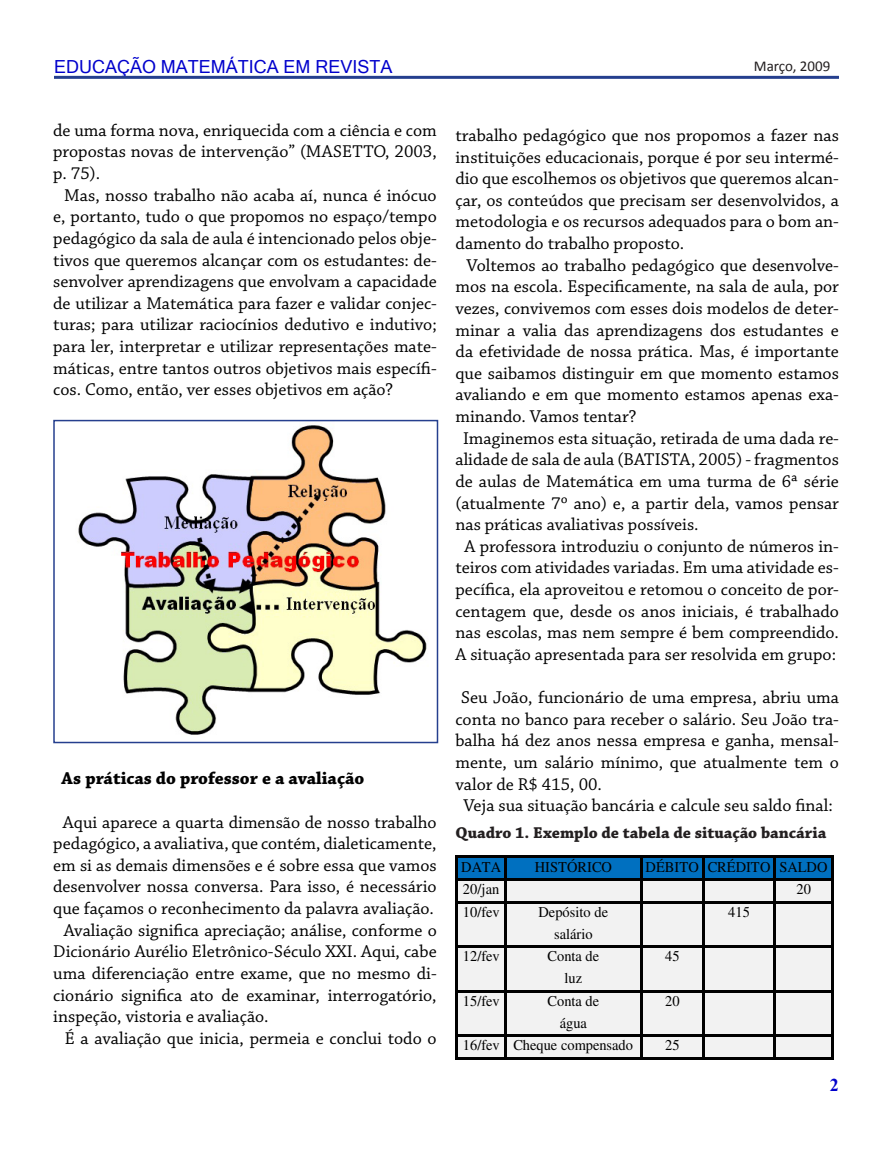
<style>
.page{position:relative;width:893px;height:1149px;background:#fff}
.page>*{position:absolute;margin:0;border:0;box-sizing:border-box;transform-origin:0 0}
.Corpo_do_texto{font:18px/21.6px "Chaparral Pro";color:#000;text-align:justify}
.Corpo_do_texto-2{font:700 18px "Chaparral Pro";color:#000}
.Sutiã{font:18px "Microsoft Sans Serif";color:#00c}
.Corpo_do_texto-3{font:700 18px "Times New Roman";color:#00c}
.Corpo_do_texto-4{font:700 16.5px "Chaparral Pro";color:#231f20}
.t1{font:15px "Times";color:#000}
.Corpo_do_texto-5{font:15px "Calibri";color:#231f20}
</style>
<div class="page">
<hr style="left:54px;top:76px;width:785px;height:3px;background:#253f8e">
<img style="left:78px;top:422px;width:349px;height:313px">
<div style="left:53px;top:419px;width:385px;height:324px;border:2px solid #253f8e"></div>
<div style="left:458px;top:857px;width:374px;height:22px;background:#0070c0"></div>
<div style="left:458px;top:879px;width:374px;height:179px;background:#f2f2f2"></div>
<hr style="left:455px;top:855px;width:3px;height:204px;background:#000">
<hr style="left:504px;top:858px;width:2px;height:201px;background:#000">
<hr style="left:640px;top:858px;width:3px;height:201px;background:#000">
<hr style="left:702px;top:858px;width:2px;height:201px;background:#000">
<hr style="left:773px;top:858px;width:3px;height:201px;background:#000">
<hr style="left:831px;top:858px;width:2px;height:201px;background:#000">
<hr style="left:458px;top:855px;width:375px;height:3px;background:#000">
<hr style="left:458px;top:877px;width:375px;height:3px;background:#000">
<hr style="left:458px;top:900px;width:375px;height:3px;background:#000">
<hr style="left:458px;top:944px;width:375px;height:3px;background:#000">
<hr style="left:458px;top:989px;width:375px;height:3px;background:#000">
<hr style="left:458px;top:1033px;width:375px;height:3px;background:#000">
<hr style="left:458px;top:1056px;width:375px;height:3px;background:#000">
<p class="Sutiã" style="left:54px;top:55px;width:340px">EDUCAÇÃO MATEMÁTICA EM REVISTA</p>
<p class="Corpo_do_texto-5" style="left:754px;top:56px;width:78px">Março, 2009</p>
<p class="Corpo_do_texto" style="left:53px;top:120px;width:385px">de uma forma nova, enriquecida com a ciência e com propostas novas de intervenção” (MASETTO, 2003, p. 75).</p>
<p class="Corpo_do_texto" style="left:53px;top:185px;width:385px;text-indent:11px">Mas, nosso trabalho não acaba aí, nunca é inócuo e, portanto, tudo o que propomos no espaço/tempo pedagógico da sala de aula é intencionado pelos obje&shy;tivos que queremos alcançar com os estudantes: de&shy;senvolver aprendizagens que envolvam a capacidade de utilizar a Matemática para fazer e validar conjec&shy;turas; para utilizar raciocínios dedutivo e indutivo; para ler, interpretar e utilizar representações mate&shy;máticas, entre tantos outros objetivos mais específi&shy;cos. Como, então, ver esses objetivos em ação?</p>
<p class="Corpo_do_texto-2" style="left:61px;top:767px;width:304px">As práticas do professor e a avaliação</p>
<p class="Corpo_do_texto" style="left:53px;top:811px;width:385px;text-align:center">Aqui aparece a quarta dimensão de nosso trabalho pedagógico, a avaliativa, que contém, dialeticamente, em si as demais dimensões e é sobre essa que vamos desenvolver nossa conversa. Para isso, é necessário que façamos o reconhecimento da palavra avaliação.</p>
<p class="Corpo_do_texto" style="left:53px;top:919px;width:385px;text-indent:11px">Avaliação significa apreciação; análise, conforme o Dicionário Aurélio Eletrônico-Século XXI. Aqui, cabe uma diferenciação entre exame, que no mesmo di&shy;cionário significa ato de examinar, interrogatório, inspeção, vistoria e avaliação.</p>
<p class="Corpo_do_texto" style="left:65px;top:1027px;width:373px">É a avaliação que inicia, permeia e conclui todo o</p>
<p class="Corpo_do_texto" style="left:455px;top:125px;width:385px">trabalho pedagógico que nos propomos a fazer nas instituições educacionais, porque é por seu intermé&shy;dio que escolhemos os objetivos que queremos alcan&shy;çar, os conteúdos que precisam ser desenvolvidos, a metodologia e os recursos adequados para o bom an&shy;damento do trabalho proposto.</p>
<p class="Corpo_do_texto" style="left:455px;top:255px;width:385px;text-indent:11px">Voltemos ao trabalho pedagógico que desenvolve&shy;mos na escola. Especificamente, na sala de aula, por vezes, convivemos com esses dois modelos de deter&shy;minar a valia das aprendizagens dos estudantes e da efetividade de nossa prática. Mas, é importante que saibamos distinguir em que momento estamos avaliando e em que momento estamos apenas exa&shy;minando. Vamos tentar?</p>
<p class="Corpo_do_texto" style="left:455px;top:427px;width:385px;text-indent:8px">Imaginemos esta situação, retirada de uma dada re&shy;alidade de sala de aula (BATISTA, 2005) - fragmentos de aulas de Matemática em uma turma de 6ª série (atualmente 7º ano) e, a partir dela, vamos pensar nas práticas avaliativas possíveis.</p>
<p class="Corpo_do_texto" style="left:455px;top:535px;width:385px;text-align:center">A professora introduziu o conjunto de números in&shy;teiros com atividades variadas. Em uma atividade es&shy;pecífica, ela aproveitou e retomou o conceito de por&shy;centagem que, desde os anos iniciais, é trabalhado nas escolas, mas nem sempre é bem compreendido.<br>A situação apresentada para ser resolvida em grupo:</p>
<p class="Corpo_do_texto" style="left:455px;top:687px;width:385px;text-indent:6px">Seu João, funcionário de uma empresa, abriu uma conta no banco para receber o salário. Seu João tra&shy;balha há dez anos nessa empresa e ganha, mensal&shy;mente, um salário mínimo, que atualmente tem o valor de R$ 415, 00.</p>
<p class="Corpo_do_texto" style="left:463px;top:795px;width:371px">Veja sua situação bancária e calcule seu saldo final:</p>
<p class="Corpo_do_texto-4" style="left:455px;top:822px;width:372px">Quadro 1. Exemplo de tabela de situação bancária</p>
<p class="t1" style="left:461px;top:857px;width:42px">DATA</p>
<p class="t1" style="left:535px;top:857px;width:79px">HISTÓRICO</p>
<p class="t1" style="left:646px;top:857px;width:183px">DÉBITO CRÉDITO SALDO</p>
<p class="t1" style="left:463px;top:880px;width:38px">20/jan</p>
<p class="t1" style="left:796px;top:880px;width:16px">20</p>
<p class="t1" style="left:538px;top:903px;width:71px">Depósito de</p>
<p class="t1" style="left:554px;top:925px;width:40px">salário</p>
<p class="t1" style="left:547px;top:947px;width:53px">Conta de</p>
<p class="t1" style="left:565px;top:969px;width:19px">luz</p>
<p class="t1" style="left:547px;top:992px;width:53px">Conta de</p>
<p class="t1" style="left:560px;top:1014px;width:29px">água</p>
<p class="t1" style="left:463px;top:1036px;width:172px">16/fev Cheque compensado</p>
<p class="t1" style="left:665px;top:1036px;width:16px">25</p>
<p class="t1" style="left:463px;top:903px;width:38px">10/fev</p>
<p class="t1" style="left:728px;top:903px;width:23px">415</p>
<p class="t1" style="left:463px;top:947px;width:38px">12/fev</p>
<p class="t1" style="left:665px;top:947px;width:16px">45</p>
<p class="t1" style="left:463px;top:992px;width:38px">15/fev</p>
<p class="t1" style="left:665px;top:992px;width:16px">20</p>
<p class="Corpo_do_texto-3" style="left:830px;top:1072px;width:10px">2</p>
</div>
